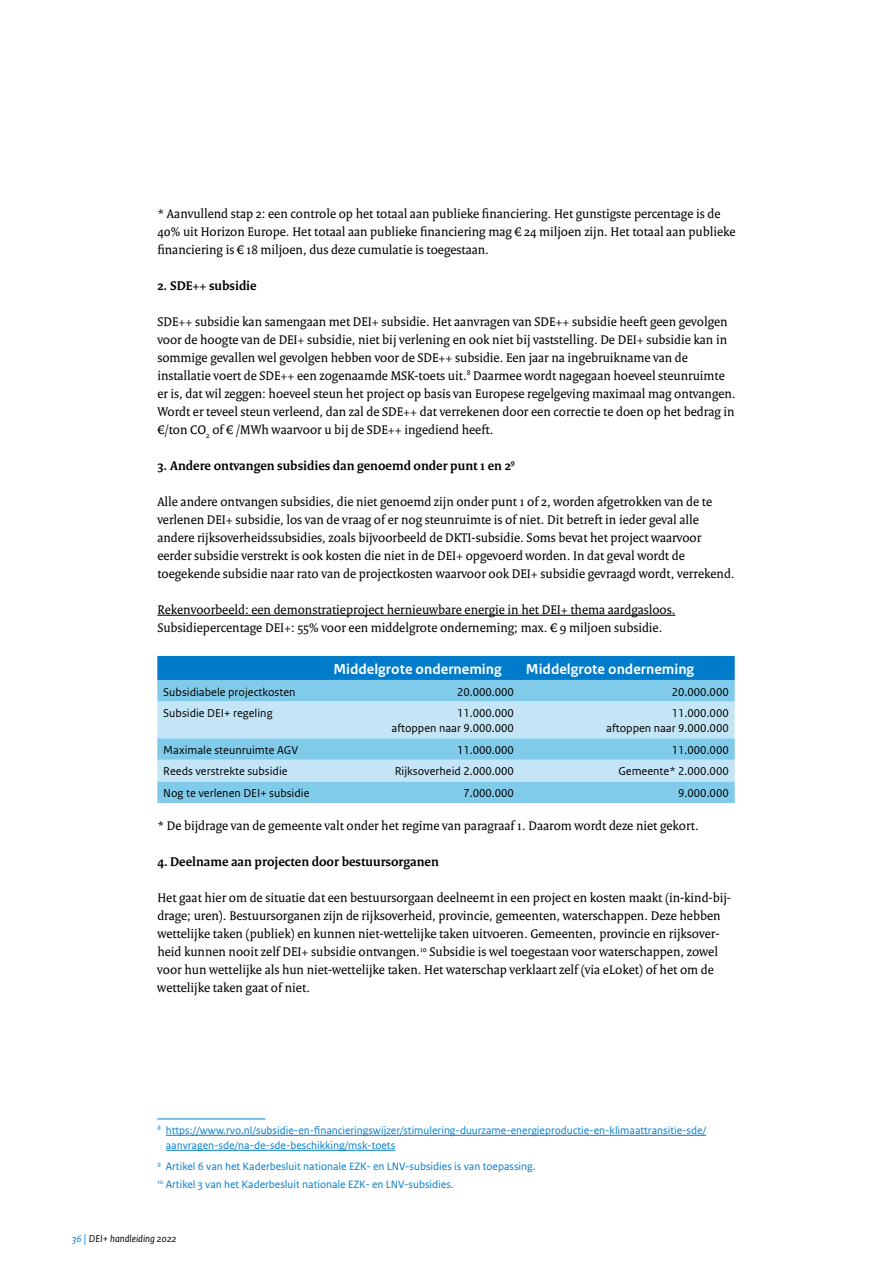
<style>
.page{position:relative;width:893px;height:1263px;background:#fff}
.page>*{position:absolute;margin:0;border:0;box-sizing:border-box;transform-origin:0 0}
._30_RO_Tabel_Kop{font:700 15px "Rijksoverheid Sans Text";color:#fff}
.P_Broodtekst_Serif{font:13.5px/18px "Rijksoverheid Serif";color:#000}
.P_Broodtekst_Serif-2{font:700 13.5px "Rijksoverheid Serif";color:#000}
._32_RO_Tabel_Broodte{font:12px "Rijksoverheid Sans Text";color:#000}
._14_RO_Voetnoot{font:11.25px/15px "Rijksoverheid Sans Text";color:#007ccb}
.t1{font:italic 10.5px "Rijksoverheid Sans Text";color:#000}
.s1{font-family:"Rijksoverheid Serif";color:#007ccb}
.s2{font-family:"Rijksoverheid Serif";font-weight:700;font-style:normal;color:#007ccb}
</style>
<div class="page">
<hr style="left:157px;top:615px;width:518px;height:1px;background:#000">
<div style="left:157px;top:656px;width:578px;height:24px;background:#007ccb"></div>
<div style="left:157px;top:680px;width:578px;height:123px;background:#80cbea"></div>
<svg style="left:157px;top:701px;width:578px;height:80px;background:#b1def2"></svg>
<hr style="left:157px;top:1118px;width:108px;height:1px;background:#007ccb">
<hr style="left:166px;top:1135px;width:540px;height:1px;background:#007ccb">
<hr style="left:166px;top:1150px;width:229px;height:1px;background:#007ccb">
<p class="P_Broodtekst_Serif" style="left:157px;top:204px;width:580px">* Aanvullend stap 2: een controle op het totaal aan publieke financiering. Het gunstigste percentage is de<br>40% uit Horizon Europe. Het totaal aan publieke financiering mag € 24 miljoen zijn. Het totaal aan publieke financiering is € 18 miljoen, dus deze cumulatie is toegestaan.</p>
<p class="P_Broodtekst_Serif-2" style="left:157px;top:277px;width:101px">2. SDE++ subsidie</p>
<p class="P_Broodtekst_Serif" style="left:157px;top:312px;width:580px">SDE++ subsidie kan samengaan met DEI+ subsidie. Het aanvragen van SDE++ subsidie heeft geen gevolgen voor de hoogte van de DEI+ subsidie, niet bij verlening en ook niet bij vaststelling. De DEI+ subsidie kan in sommige gevallen wel gevolgen hebben voor de SDE++ subsidie. Een jaar na ingebruikname van de installatie voert de SDE++ een zogenaamde MSK-toets uit.<sup>8</sup> Daarmee wordt nagegaan hoeveel steunruimte er is, dat wil zeggen: hoeveel steun het project op basis van Europese regelgeving maximaal mag ontvangen.<br>Wordt er teveel steun verleend, dan zal de SDE++ dat verrekenen door een correctie te doen op het bedrag in €/ton CO<sub>2</sub> of € /MWh waarvoor u bij de SDE++ ingediend heeft.</p>
<p class="P_Broodtekst_Serif-2" style="left:157px;top:457px;width:359px">3. Andere ontvangen subsidies dan genoemd onder punt 1 en 2<sup>9</sup></p>
<p class="P_Broodtekst_Serif" style="left:157px;top:492px;width:579px">Alle andere ontvangen subsidies, die niet genoemd zijn onder punt 1 of 2, worden afgetrokken van de te verlenen DEI+ subsidie, los van de vraag of er nog steunruimte is of niet. Dit betreft in ieder geval alle andere rijksoverheidssubsidies, zoals bijvoorbeeld de DKTI-subsidie. Soms bevat het project waarvoor eerder subsidie verstrekt is ook kosten die niet in de DEI+ opgevoerd worden. In dat geval wordt de toegekende subsidie naar rato van de projectkosten waarvoor ook DEI+ subsidie gevraagd wordt, verrekend.</p>
<p class="P_Broodtekst_Serif" style="left:157px;top:600px;width:520px">Rekenvoorbeeld: een demonstratieproject hernieuwbare energie in het DEI+ thema aardgasloos.</p>
<p class="P_Broodtekst_Serif" style="left:157px;top:618px;width:507px">Subsidiepercentage DEI+: 55% voor een middelgrote onderneming; max. € 9 miljoen subsidie.</p>
<p class="_30_RO_Tabel_Kop" style="left:333px;top:661px;width:170px">Middelgrote onderneming</p>
<p class="_30_RO_Tabel_Kop" style="left:526px;top:661px;width:170px">Middelgrote onderneming</p>
<p class="_32_RO_Tabel_Broodte" style="left:163px;top:685px;width:134px">Subsidiabele projectkosten</p>
<p class="_32_RO_Tabel_Broodte" style="left:457px;top:685px;width:58px">20.000.000</p>
<p class="_32_RO_Tabel_Broodte" style="left:672px;top:685px;width:58px">20.000.000</p>
<p class="_32_RO_Tabel_Broodte" style="left:163px;top:706px;width:111px">Subsidie DEI+ regeling</p>
<p class="_32_RO_Tabel_Broodte" style="left:457px;top:706px;width:58px">11.000.000</p>
<p class="_32_RO_Tabel_Broodte" style="left:391px;top:721px;width:124px">aftoppen naar 9.000.000</p>
<p class="_32_RO_Tabel_Broodte" style="left:672px;top:706px;width:58px">11.000.000</p>
<p class="_32_RO_Tabel_Broodte" style="left:606px;top:721px;width:124px">aftoppen naar 9.000.000</p>
<p class="_32_RO_Tabel_Broodte" style="left:163px;top:743px;width:136px">Maximale steunruimte AGV</p>
<p class="_32_RO_Tabel_Broodte" style="left:457px;top:743px;width:58px">11.000.000</p>
<p class="_32_RO_Tabel_Broodte" style="left:672px;top:743px;width:58px">11.000.000</p>
<p class="_32_RO_Tabel_Broodte" style="left:163px;top:765px;width:126px">Reeds verstrekte subsidie</p>
<p class="_32_RO_Tabel_Broodte" style="left:395px;top:765px;width:121px">Rijksoverheid 2.000.000</p>
<p class="_32_RO_Tabel_Broodte" style="left:618px;top:765px;width:112px">Gemeente* 2.000.000</p>
<p class="_32_RO_Tabel_Broodte" style="left:163px;top:786px;width:148px">Nog te verlenen DEI+ subsidie</p>
<p class="_32_RO_Tabel_Broodte" style="left:463px;top:786px;width:52px">7.000.000</p>
<p class="_32_RO_Tabel_Broodte" style="left:678px;top:786px;width:52px">9.000.000</p>
<p class="P_Broodtekst_Serif" style="left:157px;top:816px;width:543px">* De bijdrage van de gemeente valt onder het regime van paragraaf 1. Daarom wordt deze niet gekort.</p>
<p class="P_Broodtekst_Serif-2" style="left:157px;top:853px;width:283px">4. Deelname aan projecten door bestuursorganen</p>
<p class="P_Broodtekst_Serif" style="left:157px;top:888px;width:575px">Het gaat hier om de situatie dat een bestuursorgaan deelneemt in een project en kosten maakt (in-kind-bij&shy;drage; uren). Bestuursorganen zijn de rijksoverheid, provincie, gemeenten, waterschappen. Deze hebben wettelijke taken (publiek) en kunnen niet-wettelijke taken uitvoeren. Gemeenten, provincie en rijksover&shy;heid kunnen nooit zelf DEI+ subsidie ontvangen.<sup>10</sup> Subsidie is wel toegestaan voor waterschappen, zowel voor hun wettelijke als hun niet-wettelijke taken. Het waterschap verklaart zelf (via eLoket) of het om de wettelijke taken gaat of niet.</p>
<p class="_14_RO_Voetnoot" style="left:166px;top:1123px;width:542px;text-indent:-9px"><sup>8</sup> https://www.rvo.nl/subsidie-en-financieringswijzer/stimulering-duurzame-energieproductie-en-klimaattransitie-sde/ aanvragen-sde/na-de-sde-beschikking/msk-toets</p>
<p class="_14_RO_Voetnoot" style="left:157px;top:1159px;width:380px"><sup>9</sup> Artikel 6 van het Kaderbesluit nationale EZK- en LNV-subsidies is van toepassing.</p>
<p class="_14_RO_Voetnoot" style="left:157px;top:1177px;width:298px"><sup>10</sup> Artikel 3 van het Kaderbesluit nationale EZK- en LNV-subsidies.</p>
<p class="t1" style="left:72px;top:1232px;width:106px"><span class="s1">36</span> <span class="s2">|</span> DEI+ handleiding 2022</p>
</div>
